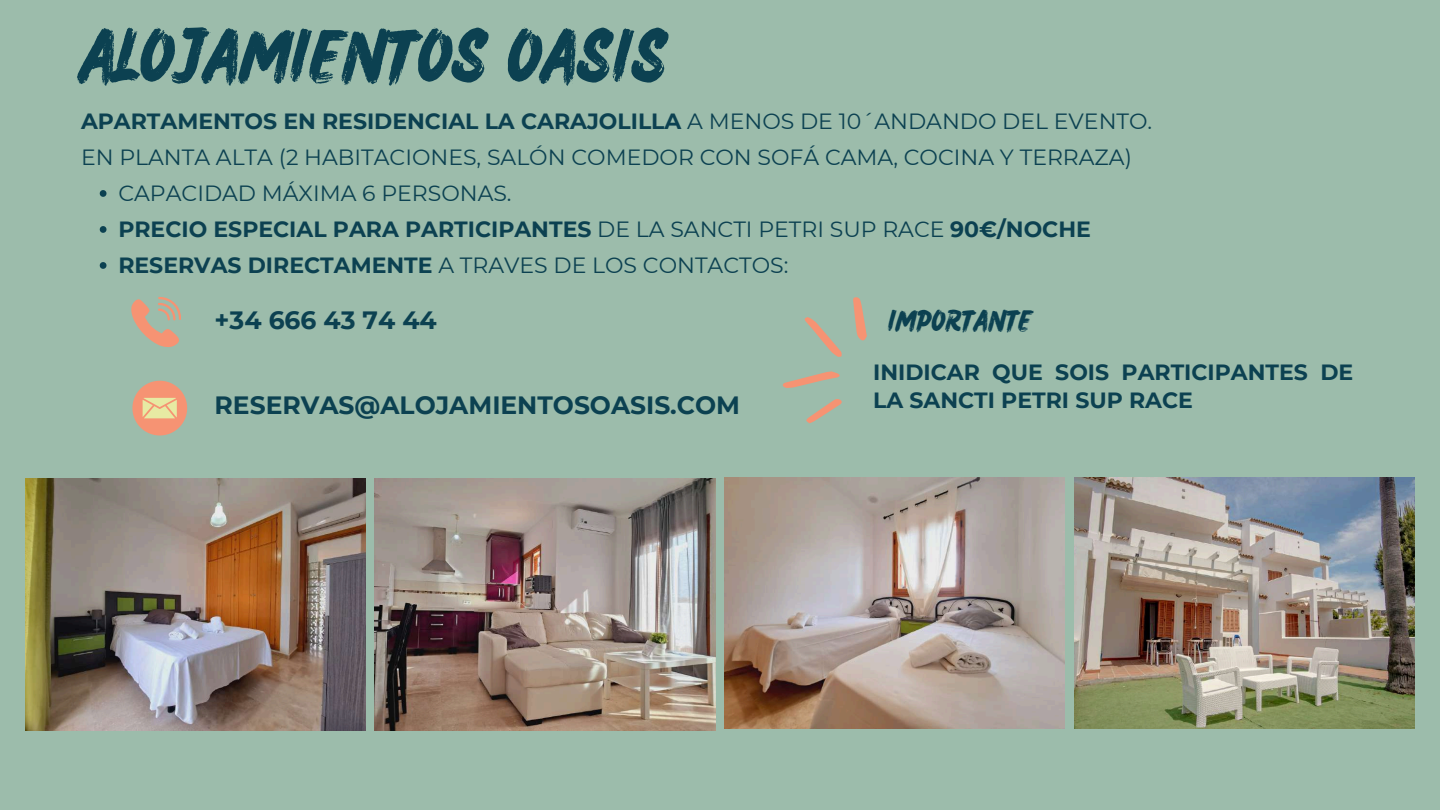
<style>
.page{position:relative;width:1440px;height:810px;background:#9cbcab}
.page>*{position:absolute;margin:0;border:0;box-sizing:border-box;transform-origin:0 0}
.t1{font:55px "Salted Bay";color:#0c4151}
.t2{font:700 25px "Montserrat";color:#0c4151}
.t3{font:700 22px/28.5px "Montserrat";color:#0c4151}
.t4{font:22px "Montserrat";color:#0c4151}
.t5{font:22px "Salted Bay";color:#0c4151}
.s1{font-weight:400}
.s2{font-weight:700}
</style>
<div class="page">
<svg style="left:131px;top:297px;width:50px;height:50px"></svg>
<svg style="left:132px;top:381px;width:55px;height:54px"></svg>
<svg style="left:782px;top:297px;width:85px;height:126px"></svg>
<img style="left:25px;top:479px;width:340px;height:251px">
<img style="left:375px;top:479px;width:340px;height:251px">
<img style="left:725px;top:478px;width:340px;height:251px">
<svg style="left:100px;top:190px;width:6px;height:7px"></svg>
<svg style="left:100px;top:226px;width:6px;height:7px"></svg>
<svg style="left:100px;top:262px;width:6px;height:7px"></svg>
<img style="left:1074px;top:478px;width:340px;height:251px">
<h1 class="t1" style="left:81px;top:22px;width:589px">ALOJAMIENTOS OASIS</h1>
<p class="t3" style="left:81px;top:106px;width:1073px">APARTAMENTOS EN RESIDENCIAL LA CARAJOLILLA <span class="s1">A MENOS DE 10´ANDANDO DEL EVENTO.</span></p>
<p class="t4" style="left:81px;top:143px;width:1052px">EN PLANTA ALTA (2 HABITACIONES, SALÓN COMEDOR CON SOFÁ CAMA, COCINA Y TERRAZA)</p>
<p class="t4" style="left:118px;top:179px;width:395px">CAPACIDAD MÁXIMA 6 PERSONAS.</p>
<p class="t3" style="left:118px;top:214px;width:974px">PRECIO ESPECIAL PARA PARTICIPANTES <span class="s1">DE LA SANCTI PETRI SUP RACE</span> 90€/NOCHE</p>
<p class="t4" style="left:118px;top:251px;width:672px"><span class="s2">RESERVAS DIRECTAMENTE</span> A TRAVES DE LOS CONTACTOS:</p>
<p class="t2" style="left:215px;top:305px;width:224px">+34 666 43 74 44</p>
<p class="t5" style="left:888px;top:307px;width:145px">IMPORTANTE</p>
<p class="t3" style="left:873px;top:358px;width:482px">INIDICAR QUE SOIS PARTICIPANTES DE<br>LA SANCTI PETRI SUP RACE</p>
<p class="t2" style="left:215px;top:390px;width:527px">RESERVAS@ALOJAMIENTOSOASIS.COM</p>
</div>
